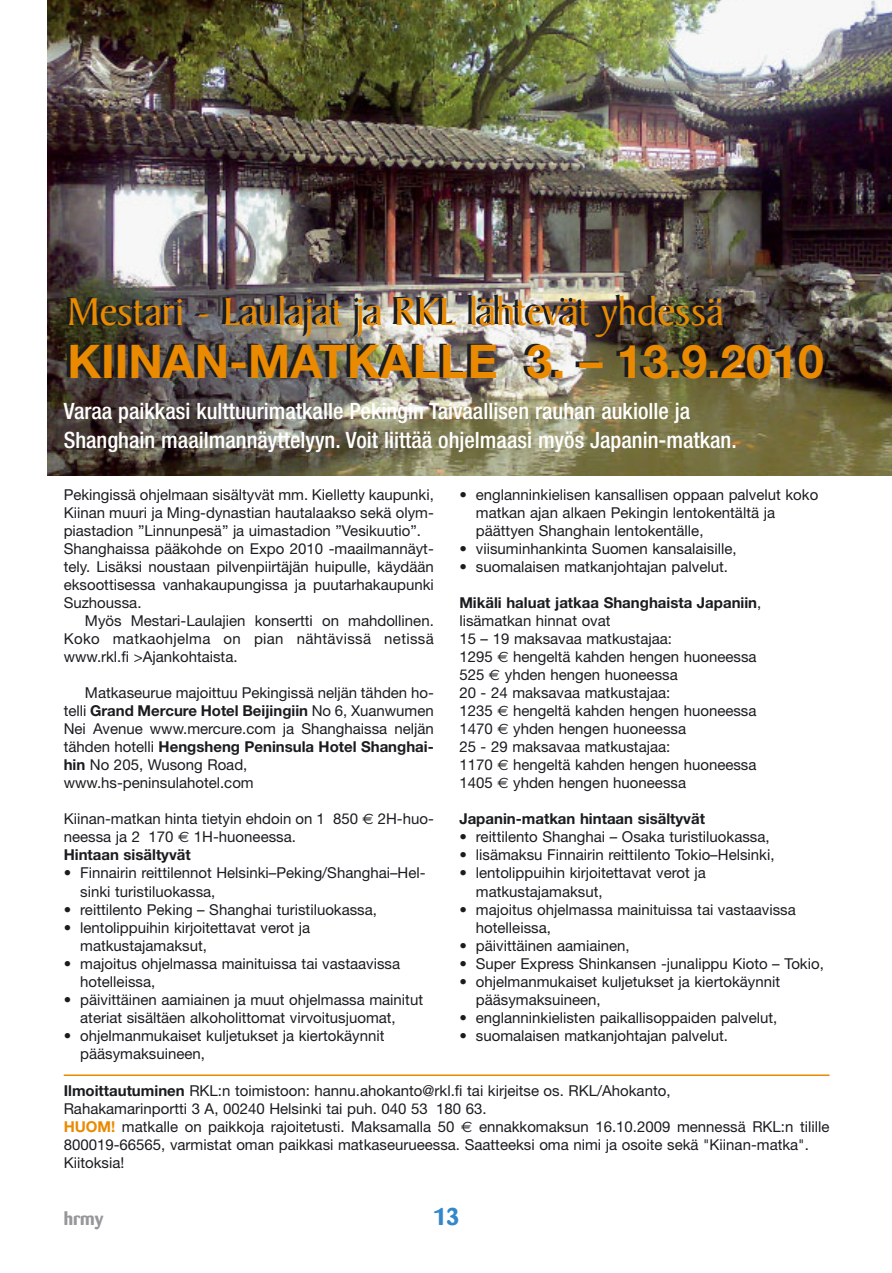
<style>
.page{position:relative;width:892px;height:1273px;background:#fff}
.page>*{position:absolute;margin:0;border:0;box-sizing:border-box;transform-origin:0 0}
.t1{font:700 46.5px "Helvetica Neue";color:#ea8a00}
.t2{font:42px "Baker Signet";color:#ea8a00}
.t3{font:700 24px "Barmeno";color:#3388c9}
.t4{font:500 condensed 22.5px/28.5px "Helvetica Neue";color:#fff}
.t5{font:700 18px "Barmeno";color:#97979b}
.t6{font:15px/18px "Helvetica Neue";color:#1b1c20}
.t7{font:700 15px "Helvetica Neue";color:#1b1c20}
.s1{font-weight:700}
.s2{font-family:"Euro Sans"}
.s3{font-weight:700;color:#ea8a00}
</style>
<div class="page">
<img style="left:47px;top:0;width:844px;height:476px">
<hr style="left:64px;top:1074px;width:765px;height:2px;background:#ea8a00">
<h2 class="t2" style="left:67px;top:296px;width:657px">Mestari - Laulajat ja RKL lähtevät yhdessä</h2>
<h1 class="t1" style="left:67px;top:344px;width:757px">KIINAN-MATKALLE 3. – 13.9.2010</h1>
<h3 class="t4" style="left:64px;top:399px;width:674px">Varaa paikkasi kulttuurimatkalle Pekingin Taivaallisen rauhan aukiolle ja<br>Shanghain maailmannäyttelyyn. Voit liittää ohjelmaasi myös Japanin-matkan.</h3>
<p class="t6" style="left:64px;top:487px;width:371px">Pekingissä ohjelmaan sisältyvät mm. Kielletty kaupunki, Kiinan muuri ja Ming-dynastian hautalaakso sekä olym&shy;piastadion ”Linnunpesä” ja uimastadion ”Vesikuutio”.<br>Shanghaissa pääkohde on Expo 2010 -maailmannäyt&shy;tely. Lisäksi noustaan pilvenpiirtäjän huipulle, käydään eksoottisessa vanhakaupungissa ja puutarhakaupunki Suzhoussa.</p>
<p class="t6" style="left:64px;top:613px;width:371px;text-align:justify;text-indent:21px">Myös Mestari-Laulajien konsertti on mahdollinen.<br>Koko matkaohjelma on pian nähtävissä netissä www.rkl.fi &gt;Ajankohtaista.</p>
<p class="t6" style="left:64px;top:685px;width:371px;text-indent:21px">Matkaseurue majoittuu Pekingissä neljän tähden ho&shy;telli <span class="s1">Grand Mercure Hotel Beijingiin</span> No 6, Xuanwumen Nei Avenue www.mercure.com ja Shanghaissa neljän tähden hotelli <span class="s1">Hengsheng Peninsula Hotel Shanghai&shy;hin</span> No 205, Wusong Road, www.hs-peninsulahotel.com</p>
<p class="t6" style="left:64px;top:811px;width:371px">Kiinan-matkan hinta tietyin ehdoin on 1 850 <span class="s2">€</span> 2H-huo&shy;neessa ja 2 170 <span class="s2">€</span> 1H-huoneessa.<br><span class="s1">Hintaan sisältyvät</span></p>
<p class="t6" style="left:80px;top:865px;width:347px;text-indent:-16px">• Finnairin reittilennot Helsinki–Peking/Shanghai–Hel&shy;sinki turistiluokassa,</p>
<p class="t6" style="left:64px;top:901px;width:315px">• reittilento Peking – Shanghai turistiluokassa,</p>
<p class="t6" style="left:80px;top:919px;width:231px;text-indent:-16px">• lentolippuihin kirjoitettavat verot ja matkustajamaksut,</p>
<p class="t6" style="left:80px;top:955px;width:321px;text-indent:-16px">• majoitus ohjelmassa mainituissa tai vastaavissa hotelleissa,</p>
<p class="t6" style="left:80px;top:991px;width:344px;text-indent:-16px">• päivittäinen aamiainen ja muut ohjelmassa mainitut ateriat sisältäen alkoholittomat virvoitusjuomat,</p>
<p class="t6" style="left:80px;top:1027px;width:306px;text-indent:-16px">• ohjelmanmukaiset kuljetukset ja kiertokäynnit pääsymaksuineen,</p>
<p class="t6" style="left:476px;top:487px;width:344px;text-indent:-16px">• englanninkielisen kansallisen oppaan palvelut koko matkan ajan alkaen Pekingin lentokentältä ja päättyen Shanghain lentokentälle,</p>
<p class="t6" style="left:459px;top:541px;width:279px">• viisuminhankinta Suomen kansalaisille,</p>
<p class="t6" style="left:459px;top:559px;width:270px">• suomalaisen matkanjohtajan palvelut.</p>
<p class="t6" style="left:459px;top:595px;width:303px"><span class="s1">Mikäli haluat jatkaa Shanghaista Japaniin</span>, lisämatkan hinnat ovat<br>15 – 19 maksavaa matkustajaa:<br>1295 <span class="s2">€</span> hengeltä kahden hengen huoneessa 525 <span class="s2">€</span> yhden hengen huoneessa<br>20 - 24 maksavaa matkustajaa:<br>1235 <span class="s2">€</span> hengeltä kahden hengen huoneessa 1470 <span class="s2">€</span> yhden hengen huoneessa<br>25 - 29 maksavaa matkustajaa:<br>1170 <span class="s2">€</span> hengeltä kahden hengen huoneessa 1405 <span class="s2">€</span> yhden hengen huoneessa</p>
<p class="t7" style="left:459px;top:813px;width:247px">Japanin-matkan hintaan sisältyvät</p>
<p class="t6" style="left:459px;top:829px;width:312px">• reittilento Shanghai – Osaka turistiluokassa,</p>
<p class="t6" style="left:459px;top:847px;width:316px">• lisämaksu Finnairin reittilento Tokio–Helsinki,</p>
<p class="t6" style="left:476px;top:865px;width:231px;text-indent:-16px">• lentolippuihin kirjoitettavat verot ja matkustajamaksut,</p>
<p class="t6" style="left:476px;top:901px;width:321px;text-indent:-16px">• majoitus ohjelmassa mainituissa tai vastaavissa hotelleissa,</p>
<p class="t6" style="left:459px;top:937px;width:172px">• päivittäinen aamiainen,</p>
<p class="t6" style="left:459px;top:955px;width:366px">• Super Express Shinkansen -junalippu Kioto – Tokio,</p>
<p class="t6" style="left:476px;top:973px;width:306px;text-indent:-16px">• ohjelmanmukaiset kuljetukset ja kiertokäynnit pääsymaksuineen,</p>
<p class="t6" style="left:459px;top:1009px;width:319px">• englanninkielisten paikallisoppaiden palvelut,</p>
<p class="t6" style="left:459px;top:1027px;width:270px">• suomalaisen matkanjohtajan palvelut.</p>
<p class="t6" style="left:64px;top:1083px;width:767px"><span class="s1">Ilmoittautuminen</span> RKL:n toimistoon: hannu.ahokanto@rkl.fi tai kirjeitse os. RKL/Ahokanto,<br>Rahakamarinportti 3 A, 00240 Helsinki tai puh. 040 53 180 63.<br><span class="s3">HUOM!</span> matkalle on paikkoja rajoitetusti. Maksamalla 50 <span class="s2">€</span> ennakkomaksun 16.10.2009 mennessä RKL:n tilille 800019-66565, varmistat oman paikkasi matkaseurueessa. Saatteeksi oma nimi ja osoite sekä "Kiinan-matka".<br>Kiitoksia!</p>
<p class="t5" style="left:64px;top:1210px;width:41px">hrmy</p>
<h3 class="t3" style="left:433px;top:1206px;width:28px">13</h3>
</div>
